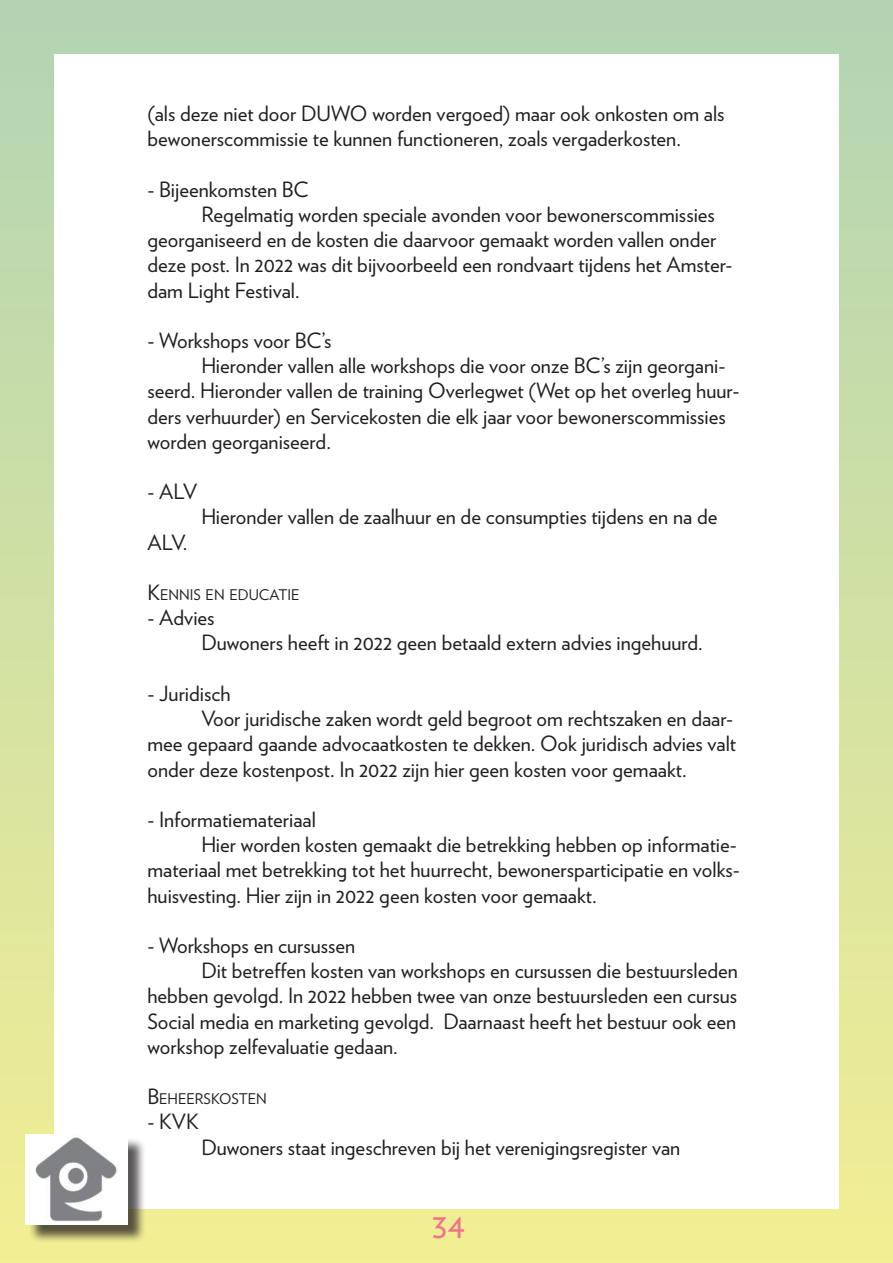
<style>
.page{position:relative;width:893px;height:1263px;background:#fff}
.page>*{position:absolute;margin:0;border:0;box-sizing:border-box;transform-origin:0 0}
.t1{font:36px "Verlag";color:#f2738a}
.t2{font:21px/25.2px "Verlag";color:#231f20}
.t3{font:14.7px "Verlag";color:#231f20}
.s1{font-size:21px}
</style>
<div class="page">
<div style="left:0;top:0;width:893px;height:1263px;background:linear-gradient(to bottom,#b2d4b3,#f3ef94)"></div>
<div style="left:54px;top:54px;width:785px;height:1155px;background:#fff"></div>
<div style="left:28px;top:1137px;width:118px;height:106px;background:#231f20;opacity:.75"></div>
<img style="left:26px;top:1135px;width:102px;height:90px">
<p class="t2" style="left:147px;top:100px;width:579px">(als deze niet door DUWO worden vergoed) maar ook onkosten om als bewonerscommissie te kunnen functioneren, zoals vergaderkosten.</p>
<p class="t2" style="left:147px;top:176px;width:163px">- Bijeenkomsten BC</p>
<p class="t2" style="left:201px;top:201px;width:515px">Regelmatig worden speciale avonden voor bewonerscommissies</p>
<p class="t2" style="left:147px;top:226px;width:570px">georganiseerd en de kosten die daarvoor gemaakt worden vallen onder</p>
<p class="t2" style="left:147px;top:251px;width:587px">deze post. In 2022 was dit bijvoorbeeld een rondvaart tijdens het Amster-</p>
<p class="t2" style="left:147px;top:276px;width:154px">dam Light Festival.</p>
<p class="t2" style="left:147px;top:327px;width:186px">- Workshops voor BC’s</p>
<p class="t2" style="left:201px;top:352px;width:526px">Hieronder vallen alle workshops die voor onze BC’s zijn georgani-</p>
<p class="t2" style="left:147px;top:377px;width:594px">seerd. Hieronder vallen de training Overlegwet (Wet op het overleg huur-</p>
<p class="t2" style="left:147px;top:402px;width:580px">ders verhuurder) en Servicekosten die elk jaar voor bewonerscommissies</p>
<p class="t2" style="left:147px;top:428px;width:185px">worden georganiseerd.</p>
<p class="t2" style="left:147px;top:478px;width:51px">- ALV</p>
<p class="t2" style="left:201px;top:503px;width:517px">Hieronder vallen de zaalhuur en de consumpties tijdens en na de</p>
<p class="t2" style="left:147px;top:528px;width:41px">ALV.</p>
<p class="t3" style="left:147px;top:584px;width:154px"><span class="s1">K</span>ENNIS EN EDUCATIE</p>
<p class="t2" style="left:201px;top:604px;width:503px;text-indent:-54px">- Advies<br>Duwoners heeft in 2022 geen betaald extern advies ingehuurd.</p>
<p class="t2" style="left:147px;top:680px;width:85px">- Juridisch</p>
<p class="t2" style="left:201px;top:705px;width:533px">Voor juridische zaken wordt geld begroot om rechtszaken en daar-</p>
<p class="t2" style="left:147px;top:730px;width:590px">mee gepaard gaande advocaatkosten te dekken. Ook juridisch advies valt</p>
<p class="t2" style="left:147px;top:755px;width:541px">onder deze kostenpost. In 2022 zijn hier geen kosten voor gemaakt.</p>
<p class="t2" style="left:147px;top:806px;width:170px">- Informatiemateriaal</p>
<p class="t2" style="left:201px;top:831px;width:537px">Hier worden kosten gemaakt die betrekking hebben op informatie-</p>
<p class="t2" style="left:147px;top:856px;width:594px">materiaal met betrekking tot het huurrecht, bewonersparticipatie en volks-</p>
<p class="t2" style="left:147px;top:881px;width:451px">huisvesting. Hier zijn in 2022 geen kosten voor gemaakt.</p>
<p class="t2" style="left:147px;top:932px;width:209px">- Workshops en cursussen</p>
<p class="t2" style="left:201px;top:957px;width:538px">Dit betreffen kosten van workshops en cursussen die bestuursleden</p>
<p class="t2" style="left:147px;top:982px;width:591px">hebben gevolgd. In 2022 hebben twee van onze bestuursleden een cursus</p>
<p class="t2" style="left:147px;top:1007px;width:590px">Social media en marketing gevolgd. Daarnaast heeft het bestuur ook een</p>
<p class="t2" style="left:147px;top:1032px;width:252px">workshop zelfevaluatie gedaan.</p>
<p class="t3" style="left:147px;top:1088px;width:121px"><span class="s1">B</span>EHEERSKOSTEN</p>
<p class="t2" style="left:147px;top:1108px;width:53px">- KVK</p>
<p class="t2" style="left:201px;top:1133px;width:480px">Duwoners staat ingeschreven bij het verenigingsregister van</p>
<h1 class="t1" style="left:432px;top:1198px;width:34px">34</h1>
</div>
